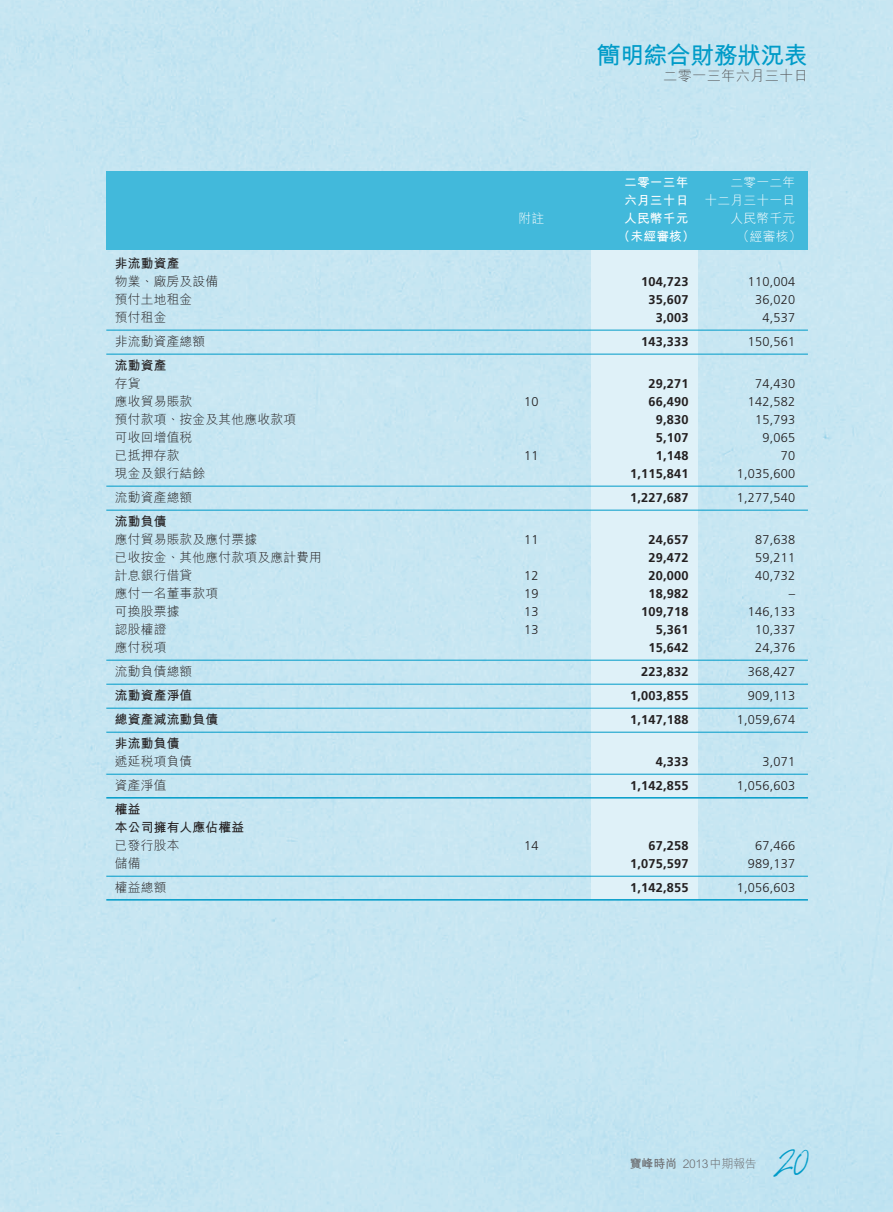
<style>
.page{position:relative;width:893px;height:1212px;background:#c6e6f2}
.page>*{position:absolute;margin:0;border:0;box-sizing:border-box;transform-origin:0 0}
.t1{font:30px "Harabara Hand";color:#009bc8}
.t2{font:700 24px "M Hei HK";letter-spacing:-.025em;color:#009bc8}
.t3{font:300 14.25px "M Hei HK";letter-spacing:.015em;color:#57585a}
.t4{font:300 12.75px "Frutiger LT Std";letter-spacing:.015em;color:#231f20}
.t5{font:700 12.75px "Frutiger LT Std";letter-spacing:.015em;color:#231f20}
.t6{font:300 12.75px/18px "M Hei HK";letter-spacing:.015em;color:#231f20}
.t7{font:700 12.75px/18px "M Hei HK";letter-spacing:.015em;color:#231f20}
.t8{font:300 12.75px "M Hei HK";letter-spacing:.015em;color:#fff}
.t9{font:700 12.75px "M Hei HK";letter-spacing:.015em;color:#fff}
.t10{font:300 12px "M Hei HK";letter-spacing:-.025em;color:#6c6d70}
.s1{font-weight:700}
.s2{font-weight:300}
</style>
<div class="page">
<div style="left:591px;top:178px;width:106px;height:722px;background:#dff1f8"></div>
<div style="left:106px;top:172px;width:702px;height:78px;background:#42b9db"></div>
<hr style="left:106px;top:330px;width:702px;height:1px;background:#009bc8">
<hr style="left:106px;top:354px;width:702px;height:1px;background:#009bc8">
<hr style="left:106px;top:486px;width:702px;height:1px;background:#009bc8">
<hr style="left:106px;top:510px;width:702px;height:1px;background:#009bc8">
<hr style="left:106px;top:660px;width:702px;height:1px;background:#009bc8">
<hr style="left:106px;top:684px;width:702px;height:1px;background:#009bc8">
<hr style="left:106px;top:708px;width:702px;height:1px;background:#009bc8">
<hr style="left:106px;top:732px;width:702px;height:1px;background:#009bc8">
<hr style="left:106px;top:774px;width:702px;height:1px;background:#009bc8">
<hr style="left:106px;top:797px;width:702px;height:1px;background:#009bc8">
<hr style="left:106px;top:876px;width:702px;height:1px;background:#009bc8">
<hr style="left:106px;top:899px;width:702px;height:1px;background:#009bc8">
<p class="t2" style="left:597px;top:38px;width:213px">簡明綜合財務狀況表</p>
<p class="t3" style="left:663px;top:66px;width:146px">二零一三年六月三十日</p>
<p class="t9" style="left:624px;top:173px;width:66px">二零一三年</p>
<p class="t8" style="left:731px;top:174px;width:66px">二零一二年</p>
<p class="t9" style="left:624px;top:191px;width:66px">六月三十日</p>
<p class="t8" style="left:705px;top:192px;width:92px">十二月三十一日</p>
<p class="t6" style="left:115px;top:254px;width:105px"><span class="s1">非流動資產<br></span>物業、廠房及設備</p>
<p class="t8" style="left:519px;top:210px;width:27px">附註</p>
<p class="t9" style="left:624px;top:209px;width:66px">人民幣千元</p>
<p class="t8" style="left:731px;top:210px;width:66px">人民幣千元</p>
<p class="t9" style="left:617px;top:227px;width:79px">（未經審核）</p>
<p class="t8" style="left:737px;top:228px;width:66px">（經審核）</p>
<p class="t5" style="left:641px;top:274px;width:49px">104,723</p>
<p class="t4" style="left:748px;top:274px;width:49px">110,004</p>
<p class="t6" style="left:115px;top:290px;width:79px">預付土地租金</p>
<p class="t5" style="left:649px;top:292px;width:42px">35,607</p>
<p class="t4" style="left:755px;top:292px;width:42px">36,020</p>
<p class="t6" style="left:115px;top:308px;width:53px">預付租金</p>
<p class="t5" style="left:656px;top:310px;width:34px">3,003</p>
<p class="t4" style="left:762px;top:310px;width:34px">4,537</p>
<p class="t6" style="left:115px;top:332px;width:92px">非流動資產總額</p>
<p class="t5" style="left:641px;top:334px;width:49px">143,333</p>
<p class="t4" style="left:748px;top:334px;width:49px">150,561</p>
<p class="t7" style="left:115px;top:355px;width:53px">流動資產<span class="s2">存貨</span></p>
<p class="t5" style="left:649px;top:376px;width:42px">29,271</p>
<p class="t4" style="left:755px;top:376px;width:42px">74,430</p>
<p class="t6" style="left:115px;top:392px;width:79px">應收貿易賬款</p>
<p class="t4" style="left:524px;top:394px;width:16px">10</p>
<p class="t5" style="left:649px;top:394px;width:42px">66,490</p>
<p class="t4" style="left:748px;top:394px;width:49px">142,582</p>
<p class="t6" style="left:115px;top:410px;width:183px">預付款項、按金及其他應收款項</p>
<p class="t5" style="left:656px;top:412px;width:34px">9,830</p>
<p class="t4" style="left:755px;top:412px;width:42px">15,793</p>
<p class="t6" style="left:115px;top:428px;width:79px">可收回增值稅</p>
<p class="t5" style="left:656px;top:430px;width:34px">5,107</p>
<p class="t4" style="left:762px;top:430px;width:34px">9,065</p>
<p class="t6" style="left:115px;top:446px;width:66px">已抵押存款</p>
<p class="t4" style="left:524px;top:448px;width:16px">11</p>
<p class="t5" style="left:656px;top:448px;width:34px">1,148</p>
<p class="t4" style="left:781px;top:448px;width:16px">70</p>
<p class="t6" style="left:115px;top:464px;width:92px">現金及銀行結餘</p>
<p class="t5" style="left:630px;top:466px;width:60px">1,115,841</p>
<p class="t4" style="left:737px;top:466px;width:60px">1,035,600</p>
<p class="t6" style="left:115px;top:488px;width:79px">流動資產總額</p>
<p class="t5" style="left:630px;top:490px;width:60px">1,227,687</p>
<p class="t4" style="left:737px;top:490px;width:60px">1,277,540</p>
<p class="t6" style="left:115px;top:512px;width:144px"><span class="s1">流動負債<br></span>應付貿易賬款及應付票據</p>
<p class="t4" style="left:524px;top:532px;width:16px">11</p>
<p class="t5" style="left:649px;top:532px;width:42px">24,657</p>
<p class="t4" style="left:755px;top:532px;width:42px">87,638</p>
<p class="t6" style="left:115px;top:548px;width:209px">已收按金、其他應付款項及應計費用</p>
<p class="t5" style="left:649px;top:550px;width:42px">29,472</p>
<p class="t4" style="left:755px;top:550px;width:42px">59,211</p>
<p class="t6" style="left:115px;top:566px;width:79px">計息銀行借貸</p>
<p class="t4" style="left:524px;top:568px;width:16px">12</p>
<p class="t5" style="left:649px;top:568px;width:42px">20,000</p>
<p class="t4" style="left:755px;top:568px;width:42px">40,732</p>
<p class="t6" style="left:115px;top:584px;width:105px">應付一名董事款項</p>
<p class="t4" style="left:524px;top:586px;width:16px">19</p>
<p class="t5" style="left:649px;top:586px;width:42px">18,982</p>
<p class="t4" style="left:789px;top:586px;width:8px">–</p>
<p class="t6" style="left:115px;top:602px;width:66px">可換股票據</p>
<p class="t4" style="left:524px;top:604px;width:16px">13</p>
<p class="t5" style="left:641px;top:604px;width:49px">109,718</p>
<p class="t4" style="left:748px;top:604px;width:49px">146,133</p>
<p class="t6" style="left:115px;top:620px;width:53px">認股權證</p>
<p class="t4" style="left:524px;top:622px;width:16px">13</p>
<p class="t5" style="left:656px;top:622px;width:34px">5,361</p>
<p class="t4" style="left:755px;top:622px;width:42px">10,337</p>
<p class="t6" style="left:115px;top:638px;width:53px">應付稅項</p>
<p class="t5" style="left:649px;top:640px;width:42px">15,642</p>
<p class="t4" style="left:755px;top:640px;width:42px">24,376</p>
<p class="t6" style="left:115px;top:662px;width:79px">流動負債總額</p>
<p class="t5" style="left:641px;top:664px;width:49px">223,832</p>
<p class="t4" style="left:748px;top:664px;width:49px">368,427</p>
<p class="t7" style="left:115px;top:685px;width:79px">流動資產淨值</p>
<p class="t5" style="left:630px;top:688px;width:60px">1,003,855</p>
<p class="t4" style="left:748px;top:688px;width:49px">909,113</p>
<p class="t7" style="left:115px;top:709px;width:105px">總資產減流動負債</p>
<p class="t5" style="left:630px;top:712px;width:60px">1,147,188</p>
<p class="t4" style="left:737px;top:712px;width:60px">1,059,674</p>
<p class="t6" style="left:115px;top:734px;width:79px"><span class="s1">非流動負債</span>遞延稅項負債</p>
<p class="t5" style="left:656px;top:754px;width:34px">4,333</p>
<p class="t4" style="left:762px;top:754px;width:34px">3,071</p>
<p class="t6" style="left:115px;top:776px;width:53px">資產淨值</p>
<p class="t5" style="left:630px;top:778px;width:60px">1,142,855</p>
<p class="t4" style="left:737px;top:778px;width:60px">1,056,603</p>
<p class="t7" style="left:115px;top:799px;width:131px">權益<br>本公司擁有人應佔權益<span class="s2">已發行股本</span></p>
<p class="t4" style="left:524px;top:838px;width:16px">14</p>
<p class="t5" style="left:649px;top:838px;width:42px">67,258</p>
<p class="t4" style="left:755px;top:838px;width:42px">67,466</p>
<p class="t6" style="left:115px;top:854px;width:27px">儲備</p>
<p class="t5" style="left:630px;top:856px;width:60px">1,075,597</p>
<p class="t4" style="left:748px;top:856px;width:49px">989,137</p>
<p class="t6" style="left:115px;top:878px;width:53px">權益總額</p>
<p class="t5" style="left:630px;top:880px;width:60px">1,142,855</p>
<p class="t4" style="left:737px;top:880px;width:60px">1,056,603</p>
<p class="t10" style="left:630px;top:1155px;width:128px"><span class="s1">寶峰時尚</span> 2013中期報告</p>
<p class="t1" style="left:776px;top:1146px;width:33px">20</p>
</div>
